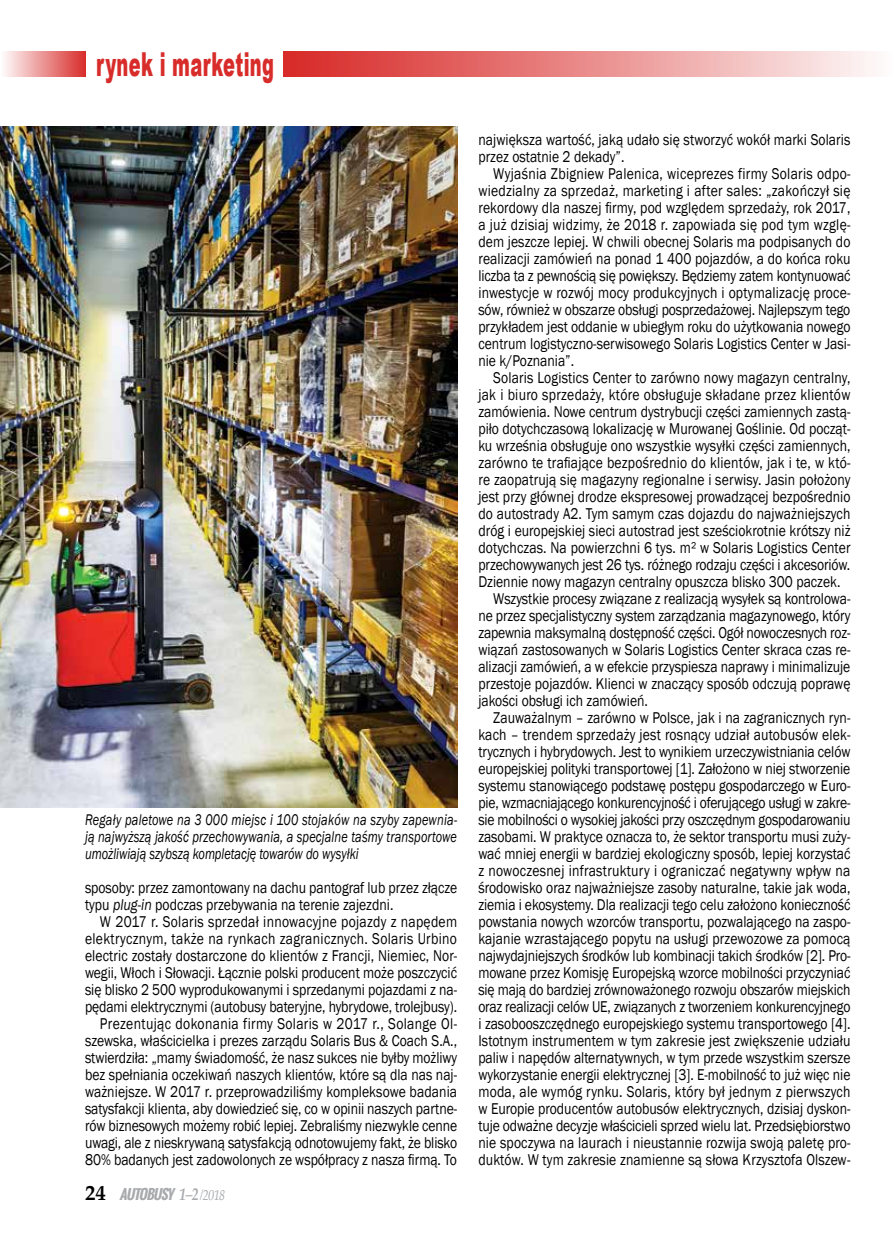
<style>
.page{position:relative;width:893px;height:1251px;background:#fff}
.page>*{position:absolute;margin:0;border:0;box-sizing:border-box;transform-origin:0 0}
.t1{font:900 33px "Arial";letter-spacing:.02em;color:#d82c2a;scale:.54 1}
.t2{font:16.05px/17px "Franklin Gothic";color:#000;scale:.85 1}
.t3{font:16.05px "Franklin Gothic";letter-spacing:.02em;color:#000;scale:.85 1}
.t4{font:italic 15.9px/17px "Franklin Gothic";color:#000;text-align:justify;scale:.78 1}
.t5{font:italic 700 13.5px "Oswald";color:#a7a9ac}
.s1{font-style:italic}
.s2{font-family:"Palatino Linotype";font-style:normal;font-size:21px;color:#000}
.s3{font-family:"Palatino Linotype";font-size:17.1px}
.s4{font-family:"Palatino Linotype";font-weight:400;font-size:14.85px}
</style>
<div class="page">
<div style="left:0;top:51px;width:85px;height:26px;background:linear-gradient(to right,#fff,#d8302e)"></div>
<div style="left:284px;top:51px;width:609px;height:26px;background:linear-gradient(to right,#d62422,#fef9f9)"></div>
<img style="left:0;top:126px;width:457px;height:681px">
<h1 class="t1" style="left:96px;top:40px;width:331px">rynek i marketing</h1>
<p class="t4" style="left:85px;top:811px;width:478px">Regały paletowe na 3 000 miejsc i 100 stojaków na szyby zapewnia&shy;ją najwyższą jakość przechowywania, a specjalne taśmy transportowe umożliwiają szybszą kompletację towarów do wysyłki</p>
<p class="t2" style="left:85px;top:879px;width:439px">sposoby: przez zamontowany na dachu pantograf lub przez złącze typu <span class="s1">plug-in</span> podczas przebywania na terenie zajezdni.</p>
<p class="t2" style="left:85px;top:913px;width:439px;text-align:right">W 2017 r. Solaris sprzedał innowacyjne pojazdy z napędem elektrycznym, także na rynkach zagranicznych. Solaris Urbino electric zostały dostarczone do klientów z Francji, Niemiec, Nor&shy;wegii, Włoch i Słowacji. Łącznie polski producent może poszczycić się blisko 2 500 wyprodukowanymi i sprzedanymi pojazdami z na&shy;pędami elektrycznymi (autobusy bateryjne, hybrydowe, trolejbusy).<br>Prezentując dokonania firmy Solaris w 2017 r., Solange Ol&shy;szewska, właścicielka i prezes zarządu Solaris Bus &amp; Coach S.A., stwierdziła: „mamy świadomość, że nasz sukces nie byłby możliwy bez spełniania oczekiwań naszych klientów, które są dla nas naj&shy;ważniejsze. W 2017 r. przeprowadziliśmy kompleksowe badania satysfakcji klienta, aby dowiedzieć się, co w opinii naszych partne&shy;rów biznesowych możemy robić lepiej. Zebraliśmy niezwykle cenne uwagi, ale z nieskrywaną satysfakcją odnotowujemy fakt, że blisko 80% badanych jest zadowolonych ze współpracy z nasza firmą. To</p>
<p class="t5" style="left:85px;top:1183px;width:142px"><span class="s2">24</span> AUTOBUSY <span class="s3">1–2</span> <span class="s4">/2018</span></p>
<p class="t2" style="left:478px;top:131px;width:439px">największa wartość, jaką udało się stworzyć wokół marki Solaris przez ostatnie 2 dekady”.</p>
<p class="t2" style="left:478px;top:165px;width:439px;text-align:justify;text-indent:15px">Wyjaśnia Zbigniew Palenica, wiceprezes firmy Solaris odpo&shy;wiedzialny za sprzedaż, marketing i after sales: „zakończył się rekordowy dla naszej firmy, pod względem sprzedaży, rok 2017, a już dzisiaj widzimy, że 2018 r. zapowiada się pod tym wzglę&shy;dem jeszcze lepiej. W chwili obecnej Solaris ma podpisanych do realizacji zamówień na ponad 1 400 pojazdów, a do końca roku liczba ta z pewnością się powiększy. Będziemy zatem kontynuować inwestycje w rozwój mocy produkcyjnych i optymalizację proce&shy;sów, również w obszarze obsługi posprzedażowej. Najlepszym tego przykładem jest oddanie w ubiegłym roku do użytkowania nowego centrum logistyczno-serwisowego Solaris Logistics Center w Jasi&shy;nie k/Poznania”.</p>
<p class="t2" style="left:493px;top:369px;width:422px">Solaris Logistics Center to zarówno nowy magazyn centralny,</p>
<p class="t3" style="left:478px;top:384px;width:439px">jak i biuro sprzedaży, które obsługuje składane przez klientów</p>
<p class="t2" style="left:478px;top:403px;width:439px">zamówienia. Nowe centrum dystrybucji części zamiennych zastą-</p>
<p class="t2" style="left:478px;top:420px;width:439px">piło dotychczasową lokalizację w Murowanej Goślinie. Od począt-</p>
<p class="t2" style="left:478px;top:437px;width:439px">ku września obsługuje ono wszystkie wysyłki części zamiennych,</p>
<p class="t2" style="left:478px;top:454px;width:439px">zarówno te trafiające bezpośrednio do klientów, jak i te, w któ-</p>
<p class="t2" style="left:478px;top:471px;width:439px">re zaopatrują się magazyny regionalne i serwisy. Jasin położony</p>
<p class="t2" style="left:478px;top:488px;width:439px">jest przy głównej drodze ekspresowej prowadzącej bezpośrednio</p>
<p class="t2" style="left:478px;top:505px;width:439px">do autostrady A2. Tym samym czas dojazdu do najważniejszych</p>
<p class="t2" style="left:478px;top:522px;width:439px">dróg i europejskiej sieci autostrad jest sześciokrotnie krótszy niż</p>
<p class="t2" style="left:478px;top:539px;width:439px">dotychczas. Na powierzchni 6 tys. m² w Solaris Logistics Center</p>
<p class="t2" style="left:478px;top:556px;width:439px">przechowywanych jest 26 tys. różnego rodzaju części i akcesoriów.</p>
<p class="t2" style="left:478px;top:573px;width:428px">Dziennie nowy magazyn centralny opuszcza blisko 300 paczek.</p>
<p class="t2" style="left:493px;top:590px;width:422px">Wszystkie procesy związane z realizacją wysyłek są kontrolowa-</p>
<p class="t2" style="left:478px;top:607px;width:439px">ne przez specjalistyczny system zarządzania magazynowego, który</p>
<p class="t2" style="left:478px;top:624px;width:439px">zapewnia maksymalną dostępność części. Ogół nowoczesnych roz-</p>
<p class="t2" style="left:478px;top:641px;width:439px">wiązań zastosowanych w Solaris Logistics Center skraca czas re-</p>
<p class="t2" style="left:478px;top:658px;width:439px">alizacji zamówień, a w efekcie przyspiesza naprawy i minimalizuje</p>
<p class="t2" style="left:478px;top:675px;width:439px">przestoje pojazdów. Klienci w znaczący sposób odczują poprawę</p>
<p class="t2" style="left:478px;top:692px;width:201px">jakości obsługi ich zamówień.</p>
<p class="t2" style="left:493px;top:709px;width:422px">Zauważalnym – zarówno w Polsce, jak i na zagranicznych ryn-</p>
<p class="t2" style="left:478px;top:726px;width:439px">kach – trendem sprzedaży jest rosnący udział autobusów elek-</p>
<p class="t2" style="left:478px;top:743px;width:439px">trycznych i hybrydowych. Jest to wynikiem urzeczywistniania celów</p>
<p class="t2" style="left:478px;top:760px;width:439px">europejskiej polityki transportowej [1]. Założono w niej stworzenie</p>
<p class="t2" style="left:478px;top:777px;width:439px">systemu stanowiącego podstawę postępu gospodarczego w Euro-</p>
<p class="t2" style="left:478px;top:794px;width:439px">pie, wzmacniającego konkurencyjność i oferującego usługi w zakre-</p>
<p class="t2" style="left:478px;top:811px;width:439px">sie mobilności o wysokiej jakości przy oszczędnym gospodarowaniu</p>
<p class="t2" style="left:478px;top:828px;width:439px">zasobami. W praktyce oznacza to, że sektor transportu musi zuży-</p>
<p class="t2" style="left:478px;top:845px;width:439px">wać mniej energii w bardziej ekologiczny sposób, lepiej korzystać</p>
<p class="t3" style="left:478px;top:860px;width:439px">z nowoczesnej infrastruktury i ograniczać negatywny wpływ na</p>
<p class="t2" style="left:478px;top:879px;width:439px">środowisko oraz najważniejsze zasoby naturalne, takie jak woda,</p>
<p class="t2" style="left:478px;top:896px;width:439px">ziemia i ekosystemy. Dla realizacji tego celu założono konieczność</p>
<p class="t2" style="left:478px;top:913px;width:439px">powstania nowych wzorców transportu, pozwalającego na zaspo-</p>
<p class="t2" style="left:478px;top:929px;width:439px">kajanie wzrastającego popytu na usługi przewozowe za pomocą</p>
<p class="t2" style="left:478px;top:946px;width:439px">najwydajniejszych środków lub kombinacji takich środków [2]. Pro-</p>
<p class="t2" style="left:478px;top:963px;width:439px">mowane przez Komisję Europejską wzorce mobilności przyczyniać</p>
<p class="t2" style="left:478px;top:980px;width:439px">się mają do bardziej zrównoważonego rozwoju obszarów miejskich</p>
<p class="t2" style="left:478px;top:997px;width:439px">oraz realizacji celów UE, związanych z tworzeniem konkurencyjnego</p>
<p class="t2" style="left:478px;top:1014px;width:439px">i zasobooszczędnego europejskiego systemu transportowego [4].</p>
<p class="t2" style="left:478px;top:1031px;width:439px">Istotnym instrumentem w tym zakresie jest zwiększenie udziału</p>
<p class="t2" style="left:478px;top:1048px;width:439px">paliw i napędów alternatywnych, w tym przede wszystkim szersze</p>
<p class="t2" style="left:478px;top:1065px;width:439px">wykorzystanie energii elektrycznej [3]. E-mobilność to już więc nie</p>
<p class="t2" style="left:478px;top:1082px;width:439px">moda, ale wymóg rynku. Solaris, który był jednym z pierwszych</p>
<p class="t2" style="left:478px;top:1099px;width:439px">w Europie producentów autobusów elektrycznych, dzisiaj dyskon-</p>
<p class="t2" style="left:478px;top:1116px;width:439px">tuje odważne decyzje właścicieli sprzed wielu lat. Przedsiębiorstwo</p>
<p class="t2" style="left:478px;top:1133px;width:439px">nie spoczywa na laurach i nieustannie rozwija swoją paletę pro-</p>
<p class="t2" style="left:478px;top:1150px;width:439px">duktów. W tym zakresie znamienne są słowa Krzysztofa Olszew-</p>
</div>
